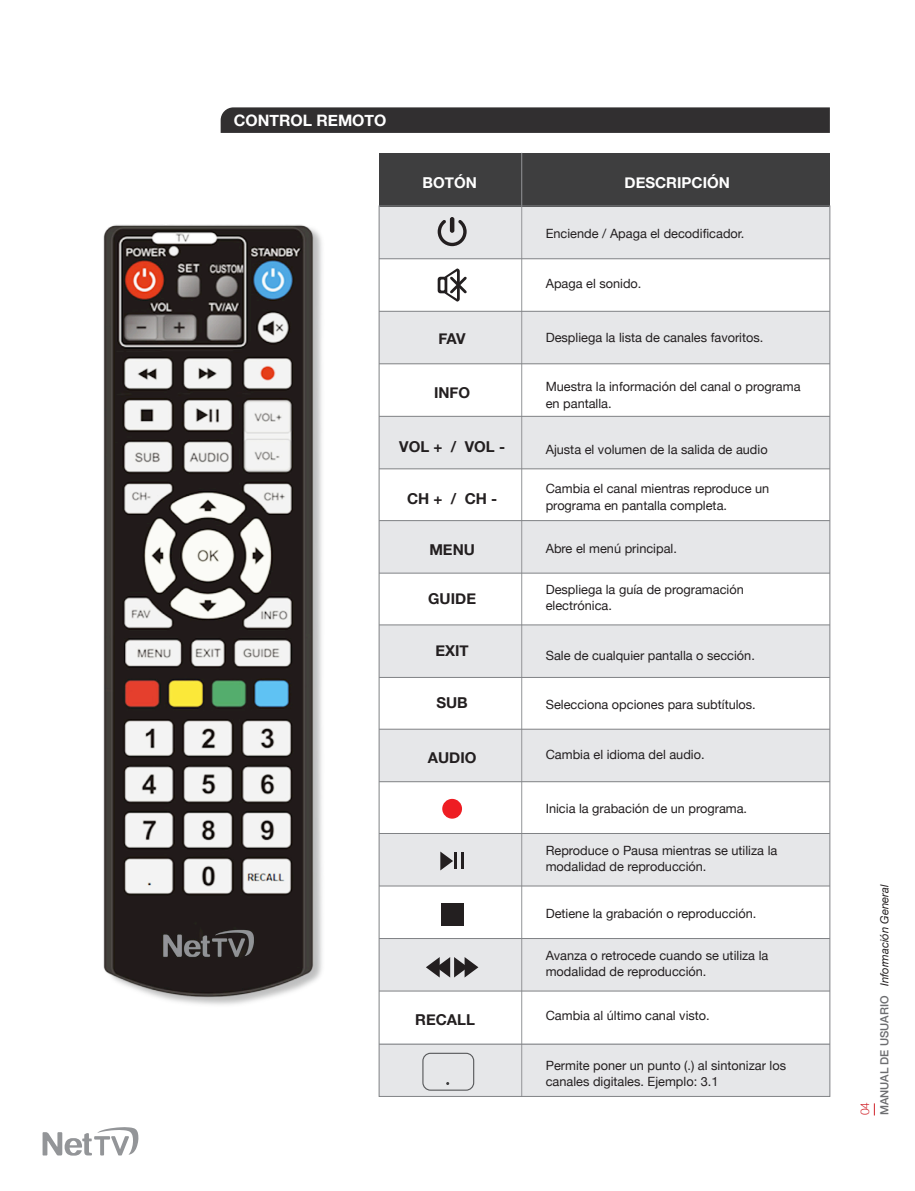
<style>
.page{position:relative;width:915px;height:1191px;background:#fff}
.page>*{position:absolute;margin:0;border:0;box-sizing:border-box;transform-origin:0 0}
.t1{font:700 15.75px "Helvetica Neue";color:#fff}
.t2{font:700 15px "Helvetica Neue";color:#231f20}
.t3{font:700 15px "Helvetica Neue";color:#fff}
.t4{font:12.75px/16.5px "Helvetica Neue";color:#231f20}
.t5{font:300 12px "Helvetica Neue";color:#d1232a}
.t6{font:italic 11.25px "Helvetica Neue";color:#231f20}
.s1{font-weight:500;font-style:normal;color:#6c6d70}
</style>
<div class="page">
<svg style="left:43px;top:1127px;width:96px;height:28px"></svg>
<svg style="left:220px;top:107px;width:609px;height:26px;background:#353334"></svg>
<svg style="left:873px;top:1103px;width:1px;height:12px"></svg>
<div style="left:379px;top:206px;width:450px;height:53px;background:#e6e7e9"></div>
<div style="left:379px;top:311px;width:450px;height:53px;background:#e6e7e9"></div>
<div style="left:379px;top:416px;width:450px;height:53px;background:#e6e7e9"></div>
<div style="left:379px;top:520px;width:450px;height:53px;background:#e6e7e9"></div>
<div style="left:379px;top:625px;width:450px;height:52px;background:#e6e7e9"></div>
<div style="left:379px;top:833px;width:450px;height:53px;background:#e6e7e9"></div>
<div style="left:379px;top:938px;width:450px;height:53px;background:#e6e7e9"></div>
<div style="left:379px;top:1043px;width:450px;height:53px;background:#e6e7e9"></div>
<div style="left:379px;top:729px;width:450px;height:52px;background:#e6e7e9"></div>
<div style="left:379px;top:153px;width:450px;height:53px;background:#3e3e3f"></div>
<svg style="left:437px;top:217px;width:29px;height:29px"></svg>
<svg style="left:437px;top:268px;width:29px;height:33px"></svg>
<div style="left:442px;top:799px;width:20px;height:19px;background:#ee1d23;border-radius:50%"></div>
<div style="left:441px;top:903px;width:22px;height:22px;background:#231f20"></div>
<svg style="left:426px;top:957px;width:52px;height:20px"></svg>
<svg style="left:440px;top:851px;width:13px;height:19px"></svg>
<hr style="left:454px;top:853px;width:3px;height:16px;background:#231f20">
<hr style="left:461px;top:853px;width:3px;height:16px;background:#231f20">
<hr style="left:521px;top:153px;width:1px;height:944px;background:#939598">
<hr style="left:379px;top:258px;width:450px;height:1px;background:#808285">
<hr style="left:379px;top:311px;width:450px;height:1px;background:#808285">
<hr style="left:379px;top:363px;width:450px;height:1px;background:#808285">
<hr style="left:379px;top:416px;width:450px;height:1px;background:#808285">
<hr style="left:379px;top:468px;width:450px;height:1px;background:#808285">
<hr style="left:379px;top:520px;width:450px;height:1px;background:#808285">
<hr style="left:379px;top:573px;width:450px;height:1px;background:#808285">
<hr style="left:379px;top:624px;width:450px;height:1px;background:#808285">
<hr style="left:379px;top:677px;width:450px;height:1px;background:#808285">
<hr style="left:379px;top:729px;width:450px;height:1px;background:#808285">
<hr style="left:379px;top:781px;width:450px;height:1px;background:#808285">
<hr style="left:379px;top:833px;width:450px;height:1px;background:#808285">
<hr style="left:379px;top:885px;width:450px;height:1px;background:#808285">
<hr style="left:379px;top:1044px;width:450px;height:1px;background:#808285">
<hr style="left:379px;top:938px;width:450px;height:1px;background:#808285">
<hr style="left:379px;top:990px;width:450px;height:1px;background:#808285">
<div style="left:422px;top:1052px;width:52px;height:38px;border:1px solid #57585a;border-radius:8px"></div>
<img style="left:103px;top:224px;width:219px;height:781px">
<p class="t1" style="left:234px;top:108px;width:154px">CONTROL REMOTO</p>
<p class="t3" style="left:422px;top:170px;width:56px">BOTÓN</p>
<p class="t3" style="left:624px;top:170px;width:107px">DESCRIPCIÓN</p>
<p class="t2" style="left:438px;top:327px;width:29px">FAV</p>
<p class="t2" style="left:434px;top:381px;width:38px">INFO</p>
<p class="t2" style="left:399px;top:435px;width:107px">VOL + / VOL -</p>
<p class="t2" style="left:407px;top:487px;width:92px">CH + / CH -</p>
<p class="t2" style="left:429px;top:537px;width:47px">MENU</p>
<p class="t2" style="left:428px;top:587px;width:49px">GUIDE</p>
<p class="t2" style="left:435px;top:638px;width:35px">EXIT</p>
<p class="t2" style="left:436px;top:691px;width:33px">SUB</p>
<p class="t2" style="left:427px;top:745px;width:50px">AUDIO</p>
<p class="t2" style="left:415px;top:1008px;width:61px">RECALL</p>
<p class="t4" style="left:545px;top:226px;width:200px">Enciende / Apaga el decodificador.</p>
<p class="t4" style="left:545px;top:276px;width:97px">Apaga el sonido.</p>
<p class="t4" style="left:545px;top:330px;width:219px">Despliega la lista de canales favoritos.</p>
<p class="t4" style="left:545px;top:379px;width:256px">Muestra la información del canal o programa en pantalla.</p>
<p class="t4" style="left:545px;top:442px;width:223px">Ajusta el volumen de la salida de audio</p>
<p class="t4" style="left:545px;top:481px;width:225px">Cambia el canal mientras reproduce un programa en pantalla completa.</p>
<p class="t4" style="left:545px;top:541px;width:133px">Abre el menú principal.</p>
<p class="t4" style="left:545px;top:582px;width:199px">Despliega la guía de programación electrónica.</p>
<p class="t4" style="left:545px;top:648px;width:210px">Sale de cualquier pantalla o sección.</p>
<p class="t4" style="left:545px;top:697px;width:211px">Selecciona opciones para subtítulos.</p>
<p class="t4" style="left:545px;top:747px;width:160px">Cambia el idioma del audio.</p>
<p class="t4" style="left:545px;top:801px;width:203px">Inicia la grabación de un programa.</p>
<p class="t4" style="left:545px;top:843px;width:233px">Reproduce o Pausa mientras se utiliza la modalidad de reproducción.</p>
<p class="t4" style="left:545px;top:906px;width:212px">Detiene la grabación o reproducción.</p>
<p class="t4" style="left:545px;top:948px;width:224px">Avanza o retrocede cuando se utiliza la modalidad de reproducción.</p>
<p class="t4" style="left:545px;top:1008px;width:165px">Cambia al último canal visto.</p>
<p class="t4" style="left:545px;top:1057px;width:242px">Permite poner un punto (.) al sintonizar los canales digitales. Ejemplo: 3.1</p>
<p class="t5" style="left:854px;top:1115px;width:15px;rotate:-90deg">04</p>
<p class="t6" style="left:876px;top:1115px;width:232px;rotate:-90deg"><span class="s1">MANUAL DE USUARIO</span> Información General</p>
</div>
